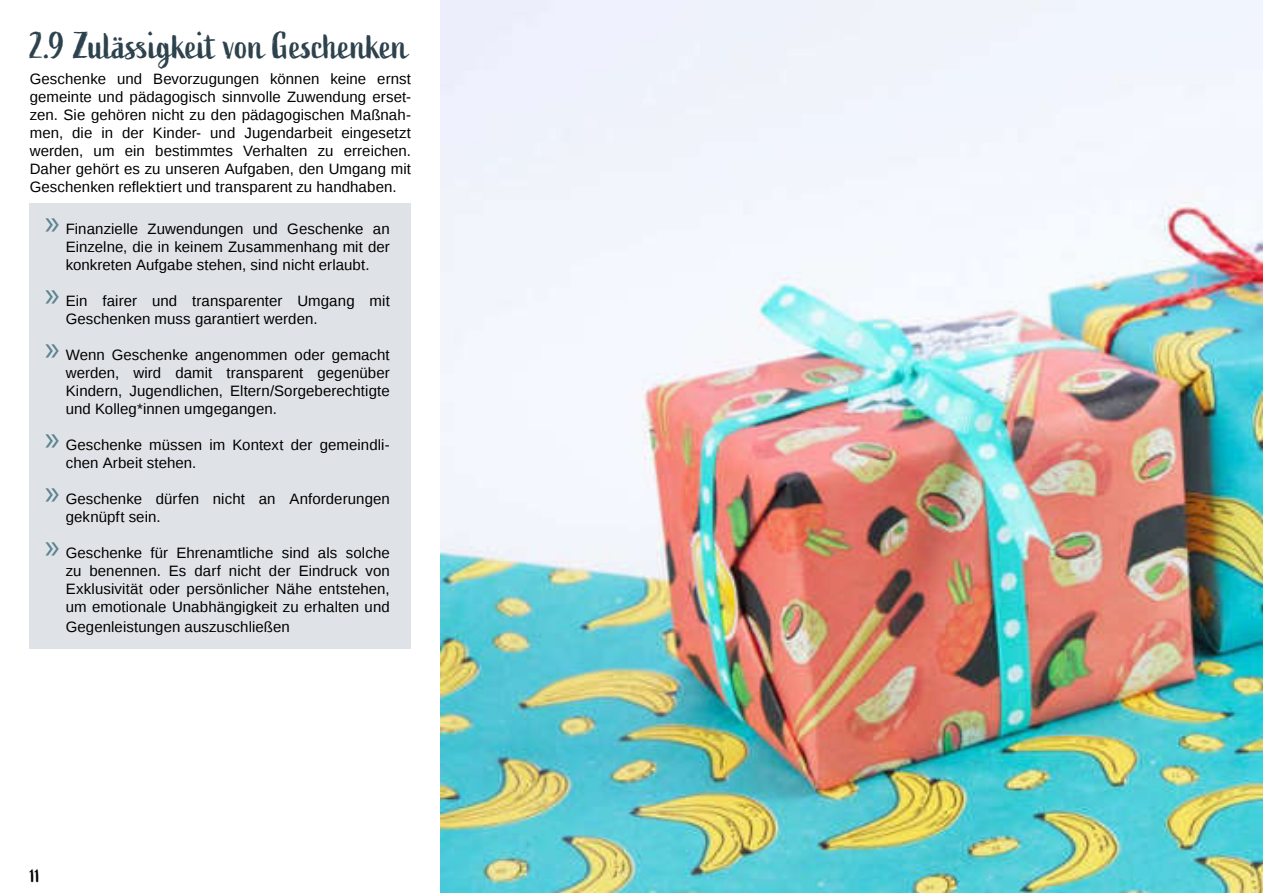
<style>
.page{position:relative;width:1263px;height:893px;background:#fff}
.page>*{position:absolute;margin:0;border:0;box-sizing:border-box;transform-origin:0 0}
.t1{font:37.5px "Active";color:#2d424d}
.t2{font:36px "Myriad Pro";color:#5c8391}
.t3{font:18px "Active";color:#000}
.t4{font:15px/18px "Liberation Sans";letter-spacing:.005em;color:#000;text-align:justify}
</style>
<div class="page">
<img style="left:441px;top:0;width:822px;height:893px">
<div style="left:30px;top:203px;width:381px;height:83px;background:#dfe3e7"></div>
<div style="left:30px;top:275px;width:381px;height:65px;background:#dfe3e7"></div>
<div style="left:30px;top:329px;width:381px;height:101px;background:#dfe3e7"></div>
<div style="left:30px;top:419px;width:381px;height:65px;background:#dfe3e7"></div>
<div style="left:30px;top:473px;width:381px;height:65px;background:#dfe3e7"></div>
<div style="left:30px;top:527px;width:381px;height:122px;background:#dfe3e7"></div>
<h1 class="t1" style="left:30px;top:26px;width:380px">2.9 Zulässigkeit von Geschenken</h1>
<p class="t4" style="left:30px;top:71px;width:383px">Geschenke und Bevorzugungen können keine ernst gemeinte und pädagogisch sinnvolle Zuwendung erset&shy;zen. Sie gehören nicht zu den pädagogischen Maßnah&shy;men, die in der Kinder- und Jugendarbeit eingesetzt werden, um ein bestimmtes Verhalten zu erreichen.<br>Daher gehört es zu unseren Aufgaben, den Umgang mit Geschenken reflektiert und transparent zu handhaben.</p>
<h2 class="t2" style="left:45px;top:201px;width:17px">»</h2>
<p class="t4" style="left:66px;top:220px;width:326px">Finanzielle Zuwendungen und Geschenke an Einzelne, die in keinem Zusammenhang mit der konkreten Aufgabe stehen, sind nicht erlaubt.</p>
<h2 class="t2" style="left:45px;top:273px;width:17px">»</h2>
<p class="t4" style="left:66px;top:292px;width:326px">Ein fairer und transparenter Umgang mit<br>Geschenken muss garantiert werden.</p>
<h2 class="t2" style="left:45px;top:327px;width:17px">»</h2>
<p class="t4" style="left:66px;top:346px;width:326px">Wenn Geschenke angenommen oder gemacht werden, wird damit transparent gegenüber Kindern, Jugendlichen, Eltern/Sorgeberechtigte und Kolleg*innen umgegangen.</p>
<h2 class="t2" style="left:45px;top:417px;width:17px">»</h2>
<p class="t4" style="left:66px;top:436px;width:326px">Geschenke müssen im Kontext der gemeindli&shy;chen Arbeit stehen.</p>
<h2 class="t2" style="left:45px;top:471px;width:17px">»</h2>
<p class="t4" style="left:66px;top:490px;width:326px">Geschenke dürfen nicht an Anforderungen geknüpft sein.</p>
<h2 class="t2" style="left:45px;top:525px;width:17px">»</h2>
<p class="t4" style="left:66px;top:544px;width:326px">Geschenke für Ehrenamtliche sind als solche zu benennen. Es darf nicht der Eindruck von Exklusivität oder persönlicher Nähe entstehen, um emotionale Unabhängigkeit zu erhalten und</p>
<p class="t4" style="left:66px;top:618px;width:226px">Gegenleistungen auszuschließen</p>
<p class="t3" style="left:30px;top:867px;width:11px">11</p>
</div>
